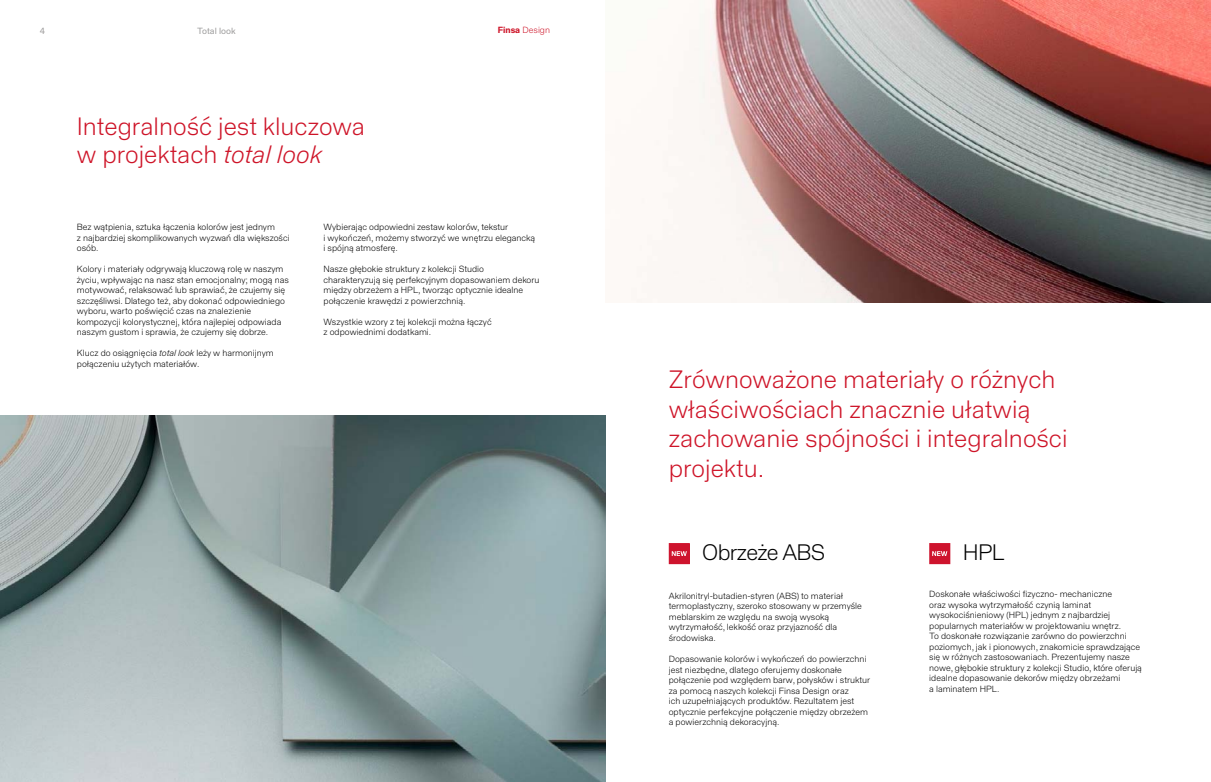
<style>
.page{position:relative;width:1211px;height:782px;background:#fff}
.page>*{position:absolute;margin:0;border:0;box-sizing:border-box;transform-origin:0 0}
.t1{font:300 24.5px/29.8px "Staff Grotesk";color:#ce1428}
.t2{font:300 21.88px "Staff Grotesk";letter-spacing:-.03em;color:#000}
.t3{font:300 8.75px/10.5px "Staff Grotesk";color:#000}
.t4{font:300 8.75px "Staff Grotesk";color:#ce1428}
.t5{font:8.75px "Staff Grotesk";color:#9e9d9d}
.s1{font-weight:700}
.s2{font-style:italic}
</style>
<div class="page">
<svg style="left:668px;top:543px;width:22px;height:21px"></svg>
<svg style="left:929px;top:543px;width:21px;height:21px"></svg>
<img style="left:0;top:415px;width:605px;height:366px">
<img style="left:631px;top:0;width:579px;height:303px">
<p class="t5" style="left:40px;top:25px;width:7px">4</p>
<p class="t5" style="left:197px;top:25px;width:40px">Total look</p>
<p class="t4" style="left:497px;top:24px;width:54px"><span class="s1">Finsa</span> Design</p>
<h1 class="t1" style="left:77px;top:112px;width:289px;line-height:28px">Integralność jest kluczowa w projektach <span class="s2">total look</span></h1>
<p class="t3" style="left:77px;top:222px;width:214px">Bez wątpienia, sztuka łączenia kolorów jest jednym<br>z najbardziej skomplikowanych wyzwań dla większości osób.</p>
<p class="t3" style="left:77px;top:264px;width:213px">Kolory i materiały odgrywają kluczową rolę w naszym życiu, wpływając na nasz stan emocjonalny; mogą nas motywować, relaksować lub sprawiać, że czujemy się szczęśliwsi. Dlatego też, aby dokonać odpowiedniego wyboru, warto poświęcić czas na znalezienie kompozycji kolorystycznej, która najlepiej odpowiada naszym gustom i sprawia, że czujemy się dobrze.</p>
<p class="t3" style="left:77px;top:348px;width:198px">Klucz do osiągnięcia <span class="s2">total look</span> leży w harmonijnym połączeniu użytych materiałów.</p>
<p class="t3" style="left:323px;top:222px;width:213px">Wybierając odpowiedni zestaw kolorów, tekstur<br>i wykończeń, możemy stworzyć we wnętrzu elegancką i spójną atmosferę.</p>
<p class="t3" style="left:323px;top:264px;width:217px">Nasze głębokie struktury z kolekcji Studio charakteryzują się perfekcyjnym dopasowaniem dekoru między obrzeżem a HPL, tworząc optycznie idealne połączenie krawędzi z powierzchnią.</p>
<p class="t3" style="left:323px;top:316px;width:170px">Wszystkie wzory z tej kolekcji można łączyć z odpowiednimi dodatkami.</p>
<h1 class="t1" style="left:668px;top:364px;width:400px">Zrównoważone materiały o różnych właściwościach znacznie ułatwią zachowanie spójności i integralności projektu.</h1>
<h2 class="t2" style="left:702px;top:539px;width:124px">Obrzeże ABS</h2>
<p class="t3" style="left:668px;top:590px;width:195px">Akrilonitryl-butadien-styren (ABS) to materiał termoplastyczny, szeroko stosowany w przemyśle meblarskim ze względu na swoją wysoką wytrzymałość, lekkość oraz przyjazność dla środowiska.</p>
<p class="t3" style="left:668px;top:653px;width:203px">Dopasowanie kolorów i wykończeń do powierzchni jest niezbędne, dlatego oferujemy doskonałe połączenie pod względem barw, połysków i struktur za pomocą naszych kolekcji Finsa Design oraz<br>ich uzupełniających produktów. Rezultatem jest optycznie perfekcyjne połączenie między obrzeżem a powierzchnią dekoracyjną.</p>
<h2 class="t2" style="left:962px;top:539px;width:44px">HPL</h2>
<p class="t3" style="left:929px;top:588px;width:214px">Doskonałe właściwości fizyczno- mechaniczne<br>oraz wysoka wytrzymałość czynią laminat wysokociśnieniowy (HPL) jednym z najbardziej popularnych materiałów w projektowaniu wnętrz.<br>To doskonałe rozwiązanie zarówno do powierzchni poziomych, jak i pionowych, znakomicie sprawdzające się w różnych zastosowaniach. Prezentujemy nasze nowe, głębokie struktury z kolekcji Studio, które oferują idealne dopasowanie dekorów między obrzeżami<br>a laminatem HPL.</p>
</div>
